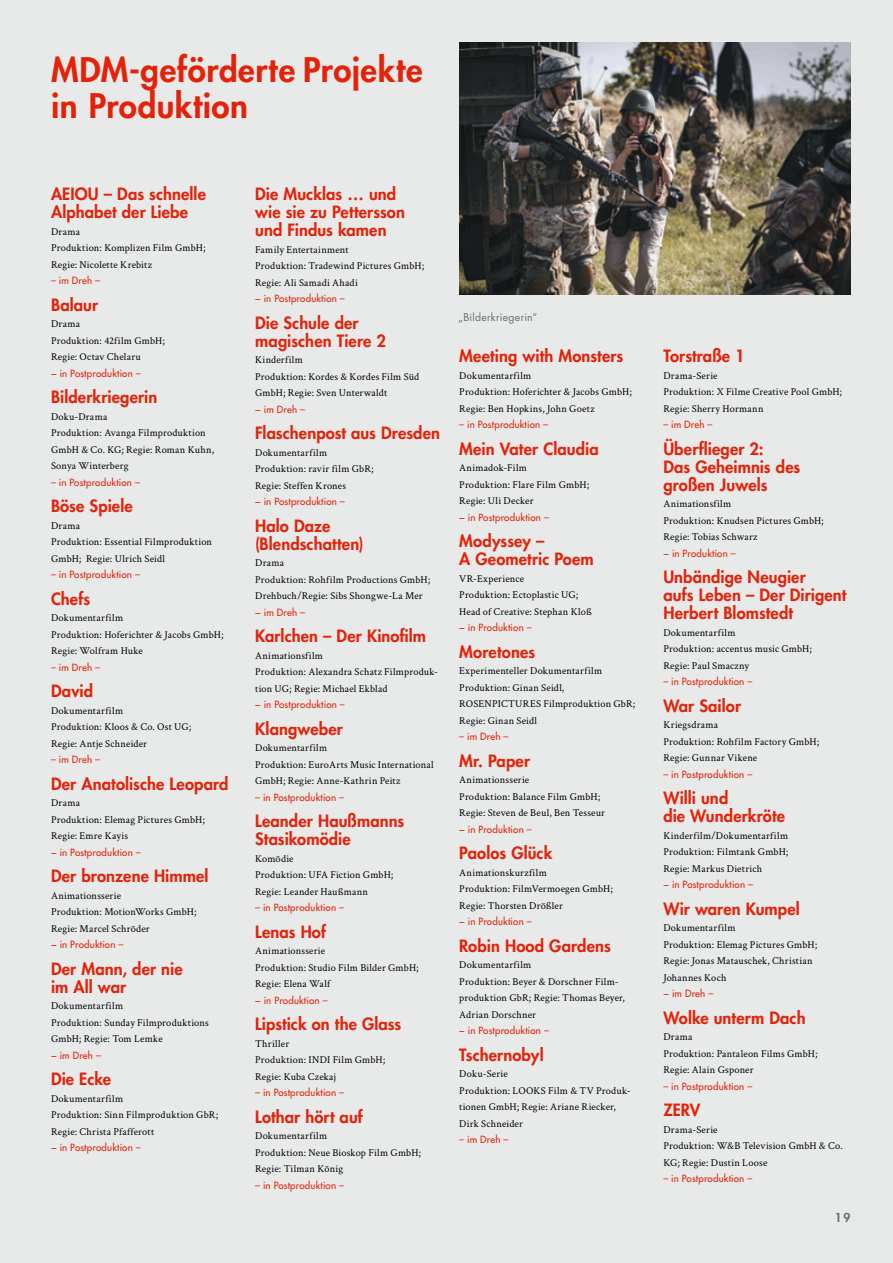
<style>
.page{position:relative;width:893px;height:1263px;background:#e7eae8}
.page>*{position:absolute;margin:0;border:0;box-sizing:border-box;transform-origin:0 0}
.t1{font:800 33px/36px "Futura Std";letter-spacing:.02em;color:#e4220a}
.t2{font:800 16.5px/18px "Futura Std";letter-spacing:.005em;color:#e4220a}
.t3{font:800 12px "Futura Std";color:#677168}
.t4{font:10.5px/16.5px "Crimson Text";letter-spacing:.02em;color:#000}
.t5{font:10.5px "Futura Std";letter-spacing:.025em;color:#677168}
.t6{font:500 9.75px "Futura Std";letter-spacing:.015em;color:#e4220a}
</style>
<div class="page">
<img style="left:459px;top:43px;width:391px;height:252px">
<h1 class="t1" style="left:51px;top:52px;width:373px">MDM-geförderte Projekte in Produktion</h1>
<h2 class="t2" style="left:51px;top:185px;width:156px">AEIOU – Das schnelle<br>Alphabet der Liebe</h2>
<p class="t4" style="left:51px;top:223px;width:156px">Drama<br>Produktion: Komplizen Film GmbH;<br>Regie: Nicolette Krebitz</p>
<p class="t6" style="left:51px;top:274px;width:51px">– im Dreh –</p>
<h2 class="t2" style="left:51px;top:296px;width:49px">Balaur</h2>
<p class="t4" style="left:51px;top:315px;width:115px">Drama<br>Produktion: 42film GmbH;<br>Regie: Octav Chelaru</p>
<p class="t6" style="left:51px;top:367px;width:91px">− in Postproduktion –</p>
<h2 class="t2" style="left:51px;top:388px;width:108px">Bilderkriegerin</h2>
<p class="t4" style="left:51px;top:408px;width:165px">Doku-Drama<br>Produktion: Avanga Filmproduktion<br>GmbH &amp; Co. KG; Regie: Roman Kuhn,<br>Sonya Winterberg</p>
<p class="t6" style="left:51px;top:476px;width:90px">– in Postproduktion –</p>
<h2 class="t2" style="left:51px;top:497px;width:83px">Böse Spiele</h2>
<p class="t4" style="left:51px;top:517px;width:163px">Drama<br>Produktion: Essential Filmproduktion<br>GmbH; Regie: Ulrich Seidl</p>
<p class="t6" style="left:51px;top:568px;width:90px">– in Postproduktion –</p>
<h2 class="t2" style="left:51px;top:590px;width:41px">Chefs</h2>
<p class="t4" style="left:51px;top:609px;width:174px">Dokumentarfilm<br>Produktion: Hoferichter &amp; Jacobs GmbH;<br>Regie: Wolfram Huke</p>
<p class="t6" style="left:51px;top:661px;width:51px">– im Dreh –</p>
<h2 class="t2" style="left:51px;top:682px;width:44px">David</h2>
<p class="t4" style="left:51px;top:702px;width:142px">Dokumentarfilm<br>Produktion: Kloos &amp; Co. Ost UG;<br>Regie: Antje Schneider</p>
<p class="t6" style="left:51px;top:753px;width:51px">– im Dreh –</p>
<h2 class="t2" style="left:51px;top:775px;width:179px">Der Anatolische Leopard</h2>
<p class="t4" style="left:51px;top:794px;width:155px">Drama<br>Produktion: Elemag Pictures GmbH;<br>Regie: Emre Kayis</p>
<p class="t6" style="left:51px;top:846px;width:91px">− in Postproduktion –</p>
<h2 class="t2" style="left:51px;top:867px;width:159px">Der bronzene Himmel</h2>
<p class="t4" style="left:51px;top:887px;width:147px">Animationsserie<br>Produktion: MotionWorks GmbH;<br>Regie: Marcel Schröder</p>
<p class="t6" style="left:51px;top:938px;width:74px">− in Produktion –</p>
<h2 class="t2" style="left:51px;top:960px;width:133px">Der Mann, der nie im All war</h2>
<p class="t4" style="left:51px;top:997px;width:159px">Dokumentarfilm<br>Produktion: Sunday Filmproduktions<br>GmbH; Regie: Tom Lemke</p>
<p class="t6" style="left:51px;top:1049px;width:51px">− im Dreh –</p>
<h2 class="t2" style="left:51px;top:1070px;width:62px">Die Ecke</h2>
<p class="t4" style="left:51px;top:1090px;width:169px">Dokumentarfilm<br>Produktion: Sinn Filmproduktion GbR;<br>Regie: Christa Pfafferott</p>
<p class="t6" style="left:51px;top:1141px;width:91px">− in Postproduktion –</p>
<h2 class="t2" style="left:255px;top:185px;width:151px">Die Mucklas … und wie sie zu Pettersson und Findus kamen</h2>
<p class="t4" style="left:255px;top:241px;width:171px">Family Entertainment<br>Produktion: Tradewind Pictures GmbH;<br>Regie: Ali Samadi Ahadi</p>
<p class="t6" style="left:255px;top:292px;width:91px">− in Postproduktion –</p>
<h2 class="t2" style="left:255px;top:314px;width:132px">Die Schule der magischen Tiere 2</h2>
<p class="t4" style="left:255px;top:351px;width:166px">Kinderfilm<br>Produktion: Kordes &amp; Kordes Film Süd<br>GmbH; Regie: Sven Unterwaldt</p>
<p class="t6" style="left:255px;top:403px;width:51px">− im Dreh –</p>
<h2 class="t2" style="left:255px;top:424px;width:186px">Flaschenpost aus Dresden</h2>
<p class="t4" style="left:255px;top:444px;width:120px">Dokumentarfilm<br>Produktion: ravir film GbR;<br>Regie: Steffen Krones</p>
<p class="t6" style="left:255px;top:495px;width:91px">− in Postproduktion –</p>
<h2 class="t2" style="left:255px;top:517px;width:110px">Halo Daze (Blendschatten)</h2>
<p class="t4" style="left:255px;top:554px;width:177px">Drama<br>Produktion: Rohfilm Productions GmbH;<br>Drehbuch/Regie: Sibs Shongwe-La Mer</p>
<p class="t6" style="left:255px;top:606px;width:51px">− im Dreh –</p>
<h2 class="t2" style="left:255px;top:627px;width:172px">Karlchen – Der Kinofilm</h2>
<p class="t4" style="left:255px;top:647px;width:184px">Animationsfilm<br>Produktion: Alexandra Schatz Filmproduk&shy;tion UG; Regie: Michael Ekblad</p>
<p class="t6" style="left:255px;top:698px;width:91px">− in Postproduktion –</p>
<h2 class="t2" style="left:255px;top:720px;width:89px">Klangweber</h2>
<p class="t4" style="left:255px;top:739px;width:180px">Dokumentarfilm<br>Produktion: EuroArts Music International<br>GmbH; Regie: Anne-Kathrin Peitz</p>
<p class="t6" style="left:255px;top:791px;width:90px">– in Postproduktion –</p>
<h2 class="t2" style="left:255px;top:812px;width:151px">Leander Haußmanns<br>Stasikomödie</h2>
<p class="t4" style="left:255px;top:850px;width:140px">Komödie<br>Produktion: UFA Fiction GmbH;<br>Regie: Leander Haußmann</p>
<p class="t6" style="left:255px;top:901px;width:90px">– in Postproduktion –</p>
<h2 class="t2" style="left:255px;top:923px;width:73px">Lenas Hof</h2>
<p class="t4" style="left:255px;top:942px;width:165px">Animationsserie<br>Produktion: Studio Film Bilder GmbH;<br>Regie: Elena Walf</p>
<p class="t6" style="left:255px;top:994px;width:74px">− in Produktion –</p>
<h2 class="t2" style="left:255px;top:1015px;width:148px">Lipstick on the Glass</h2>
<p class="t4" style="left:255px;top:1035px;width:132px">Thriller<br>Produktion: INDI Film GmbH;<br>Regie: Kuba Czekaj</p>
<p class="t6" style="left:255px;top:1086px;width:90px">– in Postproduktion –</p>
<h2 class="t2" style="left:255px;top:1108px;width:109px">Lothar hört auf</h2>
<p class="t4" style="left:255px;top:1127px;width:167px">Dokumentarfilm<br>Produktion: Neue Bioskop Film GmbH;<br>Regie: Tilman König</p>
<p class="t6" style="left:255px;top:1179px;width:90px">– in Postproduktion –</p>
<p class="t5" style="left:458px;top:311px;width:81px">„Bilderkriegerin“</p>
<h2 class="t2" style="left:459px;top:347px;width:166px">Meeting with Monsters</h2>
<p class="t4" style="left:459px;top:367px;width:174px">Dokumentarfilm<br>Produktion: Hoferichter &amp; Jacobs GmbH;<br>Regie: Ben Hopkins, John Goetz</p>
<p class="t6" style="left:459px;top:418px;width:90px">– in Postproduktion –</p>
<h2 class="t2" style="left:459px;top:440px;width:141px">Mein Vater Claudia</h2>
<p class="t4" style="left:459px;top:459px;width:131px">Animadok-Film<br>Produktion: Flare Film GmbH;<br>Regie: Uli Decker</p>
<p class="t6" style="left:459px;top:511px;width:91px">− in Postproduktion –</p>
<h2 class="t2" style="left:459px;top:532px;width:136px">Modyssey –<br>A Geometric Poem</h2>
<p class="t4" style="left:459px;top:570px;width:134px">VR-Experience<br>Produktion: Ectoplastic UG;<br>Head of Creative: Stephan Kloß</p>
<p class="t6" style="left:459px;top:621px;width:74px">− in Produktion –</p>
<h2 class="t2" style="left:459px;top:643px;width:77px">Moretones</h2>
<p class="t4" style="left:459px;top:662px;width:178px">Experimenteller Dokumentarfilm<br>Produktion: Ginan Seidl,<br>ROSENPICTURES Filmproduktion GbR;<br>Regie: Ginan Seidl</p>
<p class="t6" style="left:459px;top:730px;width:51px">– im Dreh –</p>
<h2 class="t2" style="left:459px;top:752px;width:72px">Mr. Paper</h2>
<p class="t4" style="left:459px;top:771px;width:147px">Animationsserie<br>Produktion: Balance Film GmbH;<br>Regie: Steven de Beul, Ben Tesseur</p>
<p class="t6" style="left:459px;top:823px;width:74px">− in Produktion –</p>
<h2 class="t2" style="left:459px;top:844px;width:95px">Paolos Glück</h2>
<p class="t4" style="left:459px;top:864px;width:155px">Animationskurzfilm<br>Produktion: FilmVermoegen GmbH;<br>Regie: Thorsten Drößler</p>
<p class="t6" style="left:459px;top:915px;width:74px">− in Produktion –</p>
<h2 class="t2" style="left:459px;top:937px;width:153px">Robin Hood Gardens</h2>
<p class="t4" style="left:459px;top:956px;width:167px">Dokumentarfilm<br>Produktion: Beyer &amp; Dorschner Film&shy;produktion GbR; Regie: Thomas Beyer,<br>Adrian Dorschner</p>
<p class="t6" style="left:459px;top:1024px;width:91px">− in Postproduktion –</p>
<h2 class="t2" style="left:459px;top:1046px;width:86px">Tschernobyl</h2>
<p class="t4" style="left:459px;top:1065px;width:172px">Doku-Serie<br>Produktion: LOOKS Film &amp; TV Produk&shy;tionen GmbH; Regie: Ariane Riecker,<br>Dirk Schneider</p>
<p class="t6" style="left:459px;top:1133px;width:51px">– im Dreh –</p>
<h2 class="t2" style="left:663px;top:347px;width:83px">Torstraße 1</h2>
<p class="t4" style="left:663px;top:367px;width:180px">Drama-Serie<br>Produktion: X Filme Creative Pool GmbH;<br>Regie: Sherry Hormann</p>
<p class="t6" style="left:663px;top:418px;width:51px">– im Dreh –</p>
<h2 class="t2" style="left:663px;top:440px;width:138px">Überflieger 2:<br>Das Geheimnis des großen Juwels</h2>
<p class="t4" style="left:663px;top:495px;width:162px">Animationsfilm<br>Produktion: Knudsen Pictures GmbH;<br>Regie: Tobias Schwarz</p>
<p class="t6" style="left:663px;top:547px;width:74px">− in Produktion –</p>
<h2 class="t2" style="left:663px;top:568px;width:184px">Unbändige Neugier<br>aufs Leben – Der Dirigent<br>Herbert Blomstedt</h2>
<p class="t4" style="left:663px;top:624px;width:150px">Dokumentarfilm<br>Produktion: accentus music GmbH;<br>Regie: Paul Smaczny</p>
<p class="t6" style="left:663px;top:675px;width:90px">– in Postproduktion –</p>
<h2 class="t2" style="left:663px;top:697px;width:79px">War Sailor</h2>
<p class="t4" style="left:663px;top:716px;width:157px">Kriegsdrama<br>Produktion: Rohfilm Factory GmbH;<br>Regie: Gunnar Vikene</p>
<p class="t6" style="left:663px;top:768px;width:90px">– in Postproduktion –</p>
<h2 class="t2" style="left:663px;top:789px;width:123px">Willi und<br>die Wunderkröte</h2>
<p class="t4" style="left:663px;top:827px;width:127px;text-align:justify">Kinderfilm/Dokumentarfilm Produktion: Filmtank GmbH; Regie: Markus Dietrich</p>
<p class="t6" style="left:663px;top:878px;width:91px">− in Postproduktion –</p>
<h2 class="t2" style="left:663px;top:900px;width:138px">Wir waren Kumpel</h2>
<p class="t4" style="left:663px;top:919px;width:155px">Dokumentarfilm<br>Produktion: Elemag Pictures GmbH;<br>Regie: Jonas Matauschek, Christian<br>Johannes Koch</p>
<p class="t6" style="left:663px;top:987px;width:51px">− im Dreh –</p>
<h2 class="t2" style="left:663px;top:1009px;width:144px">Wolke unterm Dach</h2>
<p class="t4" style="left:663px;top:1028px;width:156px">Drama<br>Produktion: Pantaleon Films GmbH;<br>Regie: Alain Gsponer</p>
<p class="t6" style="left:663px;top:1080px;width:90px">– in Postproduktion –</p>
<h2 class="t2" style="left:663px;top:1101px;width:38px">ZERV</h2>
<p class="t4" style="left:663px;top:1121px;width:181px">Drama-Serie<br>Produktion: W&amp;B Television GmbH &amp; Co.<br>KG; Regie: Dustin Loose</p>
<p class="t6" style="left:663px;top:1172px;width:90px">– in Postproduktion –</p>
<p class="t3" style="left:835px;top:1210px;width:17px">19</p>
</div>
